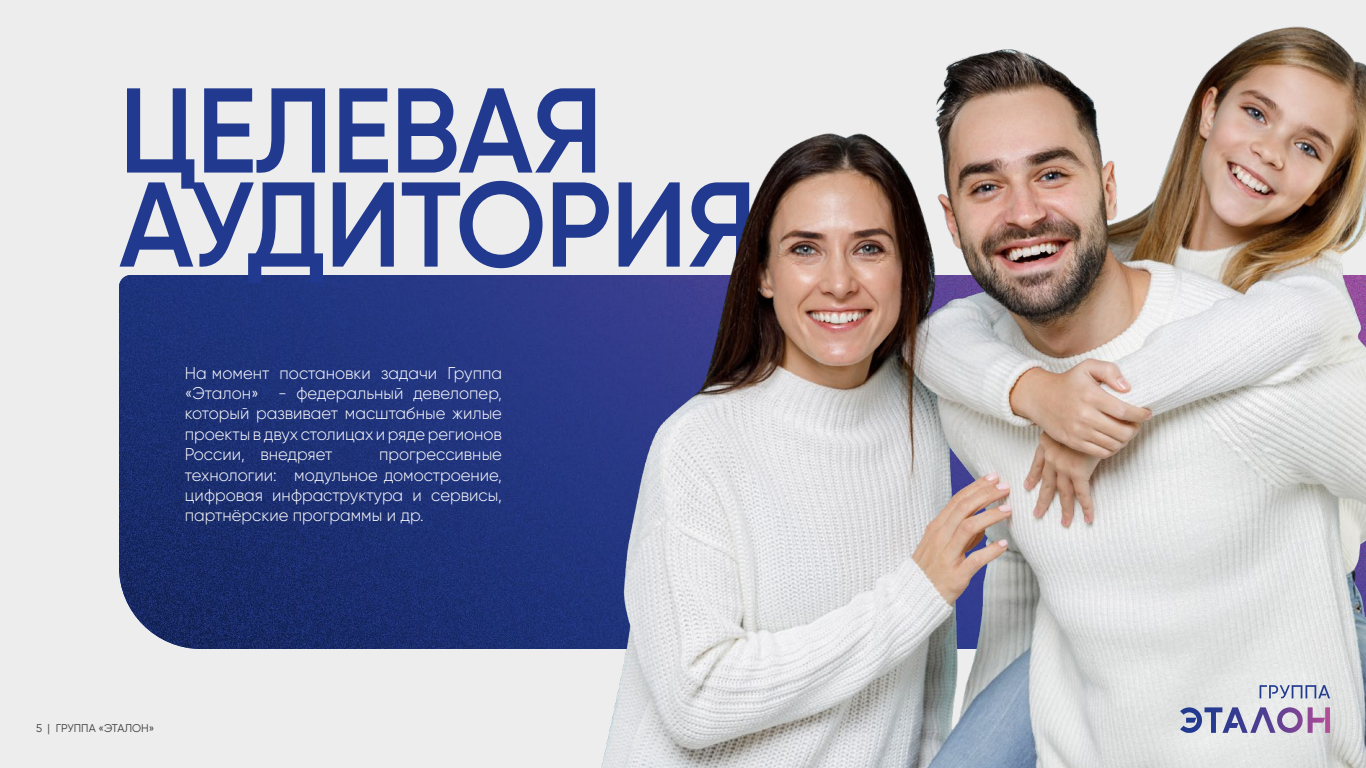
<style>
.page{position:relative;width:1366px;height:768px;background:#ededed}
.page>*{position:absolute;margin:0;border:0;box-sizing:border-box;transform-origin:0 0}
.t1{font:600 120.3px/94.1px "Gilroy";letter-spacing:-.015em;color:#213a8f;scale:.95 1}
.t2{font:300 17px/20.4px "Gilroy";color:#fff;text-align:justify}
.t3{font:11.2px "Gilroy";color:#3c3c3b}
</style>
<div class="page">
<img style="left:119px;top:275px;width:248px;height:374px">
<img style="left:367px;top:26px;width:999px;height:742px">
<svg style="left:1180px;top:707px;width:150px;height:26px"></svg>
<svg style="left:1260px;top:685px;width:70px;height:13px"></svg>
<h1 class="t1" style="left:119px;top:83px;width:673px">ЦЕЛЕВАЯ<br>АУДИТОРИЯ</h1>
<p class="t2" style="left:185px;top:362px;width:319px">На момент постановки задачи Группа «Эталон» - федеральный девелопер, который развивает масштабные жилые проекты в двух столицах и ряде регионов России, внедряет</p>
<p class="t2" style="left:185px;top:444px;width:319px;text-indent:194px">прогрессивные технологии: модульное домостроение, цифровая инфраструктура и сервисы, партнёрские программы и др.</p>
<p class="t3" style="left:36px;top:721px;width:120px">5 | ГРУППА «ЭТАЛОН»</p>
</div>
